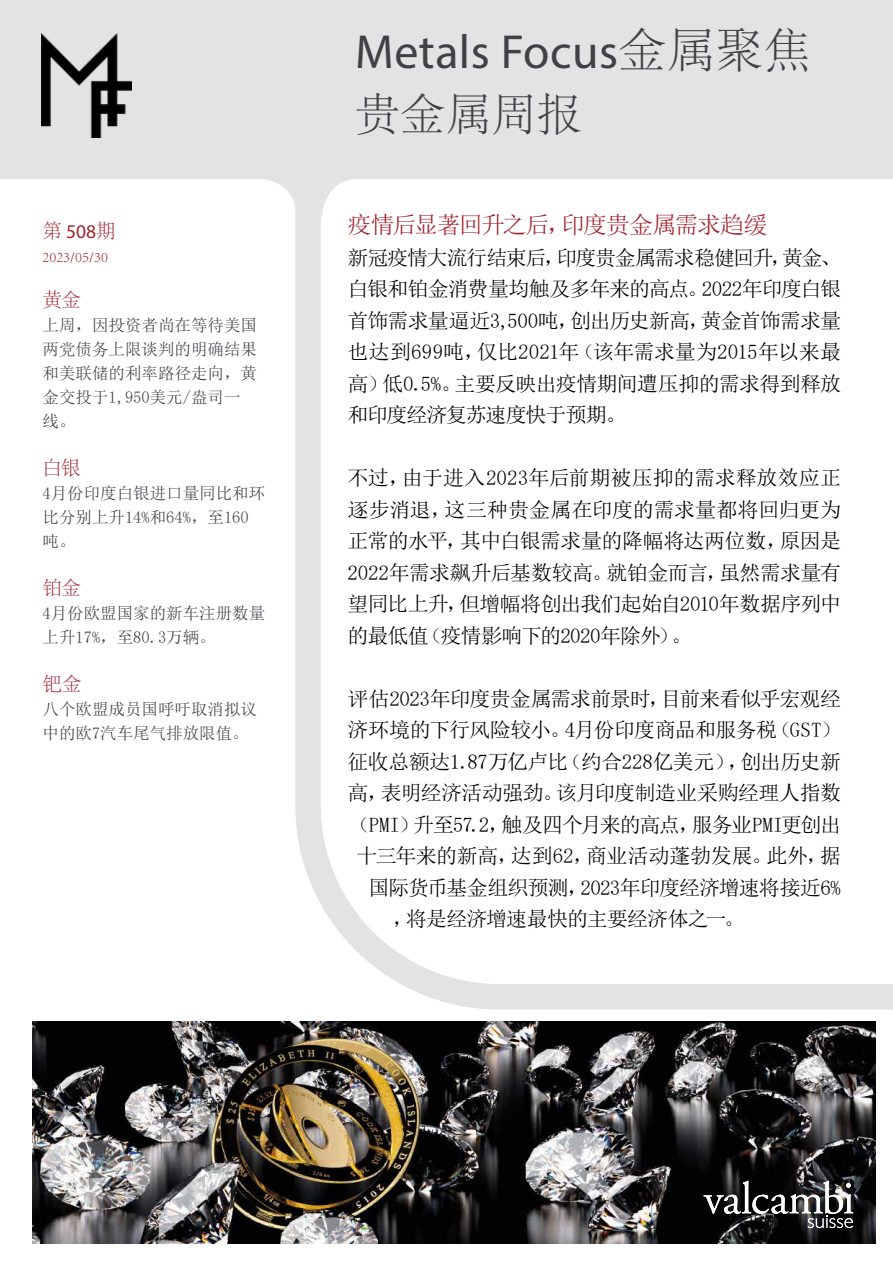
<style>
.page{position:relative;width:893px;height:1263px;background:#fff}
.page>*{position:absolute;margin:0;border:0;box-sizing:border-box;transform-origin:0 0}
.t1{font:300 54px "Aktiv Grotesk";letter-spacing:.01em;color:#433f47}
.t2{font:48px "Myriad Pro";letter-spacing:.01em;color:#433f47}
.t3{font:300 45px "Adobe Song Std";letter-spacing:.01em;color:#433f47}
.t4{font:23.55px "Sim Sun";letter-spacing:-.055em;color:#a1242d}
.t5{font:20.55px/31.5px "Sim Sun";letter-spacing:-.035em;color:#000;text-align:justify}
.t6{font:20.55px "Sim Sun";letter-spacing:-.055em;color:#000}
.t7{font:20.55px "Sim Sun";letter-spacing:-.015em;color:#000}
.t8{font:300 19.5px "Adobe Song Std";letter-spacing:-.02em;color:#a1242d}
.t9{font:19.5px "Myriad Pro";color:#a1242d}
.t10{font:16.5px/24px "Sim Sun";color:#433f47}
.t11{font:300 15px "Adobe Song Std";color:#a1242d}
.s1{font-family:"Adobe Song Std";font-weight:300}
</style>
<div class="page">
<img style="left:32px;top:1021px;width:844px;height:222px">
<svg style="left:703px;top:1181px;width:150px;height:47px;background:#454546"></svg>
<svg style="left:295px;top:218px;width:598px;height:791px"></svg>
<div style="left:0;top:0;width:893px;height:179px;background:#e3e3e3"></div>
<img style="left:41px;top:34px;width:90px;height:103px">
<svg style="left:257px;top:137px;width:104px;height:81px"></svg>
<p class="t9" style="left:43px;top:220px;width:75px"><span class="s1">第</span> 508<span class="s1">期</span></p>
<p class="t11" style="left:43px;top:249px;width:67px">2023/05/30</p>
<p class="t8" style="left:43px;top:289px;width:40px">黄金</p>
<p class="t10" style="left:43px;top:313px;width:216px">上周，因投资者尚在等待美国两党债务上限谈判的明确结果和美联储的利率路径走向，黄金交投于1,950美元/盎司一线。</p>
<p class="t8" style="left:43px;top:457px;width:40px">白银</p>
<p class="t10" style="left:43px;top:481px;width:224px">4月份印度白银进口量同比和环比分别上升14%和64%，至160吨。</p>
<p class="t8" style="left:43px;top:577px;width:40px">铂金</p>
<p class="t10" style="left:43px;top:601px;width:224px">4月份欧盟国家的新车注册数量上升17%，至80.3万辆。</p>
<p class="t8" style="left:43px;top:673px;width:41px">钯金</p>
<p class="t10" style="left:43px;top:697px;width:216px">八个欧盟成员国呼吁取消拟议中的欧7汽车尾气排放限值。</p>
<h1 class="t1" style="left:361px;top:12px;width:328px">Metals Focus</h1>
<h2 class="t2" style="left:355px;top:23px;width:458px">Metals Focus<span class="s1">金属聚焦</span></h2>
<h3 class="t3" style="left:355px;top:91px;width:228px">贵金属周报</h3>
<p class="t4" style="left:348px;top:213px;width:421px">疫情后显著回升之后，印度贵金属需求趋缓</p>
<p class="t5" style="left:348px;top:241px;width:495px">新冠疫情大流行结束后，印度贵金属需求稳健回升，黄金、白银和铂金消费量均触及多年来的高点。2022年印度白银首饰需求量逼近3,500吨，创出历史新高，黄金首饰需求量也达到699吨，仅比2021年（该年需求量为2015年以来最高）低0.5%。主要反映出疫情期间遭压抑的需求得到释放和印度经济复苏速度快于预期。</p>
<p class="t5" style="left:348px;top:462px;width:495px">不过，由于进入2023年后前期被压抑的需求释放效应正逐步消退，这三种贵金属在印度的需求量都将回归更为正常的水平，其中白银需求量的降幅将达两位数，原因是2022年需求飙升后基数较高。就铂金而言，虽然需求量有望同比上升，但增幅将创出我们起始自2010年数据序列中的最低值（疫情影响下的2020年除外）。</p>
<p class="t5" style="left:348px;top:683px;width:495px">评估2023年印度贵金属需求前景时，目前来看似乎宏观经</p>
<p class="t5" style="left:348px;top:714px;width:495px">济环境的下行风险较小。4月份印度商品和服务税（GST）</p>
<p class="t5" style="left:348px;top:746px;width:495px">征收总额达1.87万亿卢比（约合228亿美元），创出历史新</p>
<p class="t5" style="left:348px;top:777px;width:495px">高，表明经济活动强劲。该月印度制造业采购经理人指数</p>
<p class="t6" style="left:349px;top:814px;width:494px">（PMI）升至57.2，触及四个月来的高点，服务业PMI更创出</p>
<p class="t7" style="left:357px;top:846px;width:486px">十三年来的新高，达到62，商业活动蓬勃发展。此外，据</p>
<p class="t5" style="left:369px;top:872px;width:474px">国际货币基金组织预测，2023年印度经济增速将接近6%</p>
<p class="t5" style="left:393px;top:903px;width:354px">，将是经济增速最快的主要经济体之一。</p>
</div>
